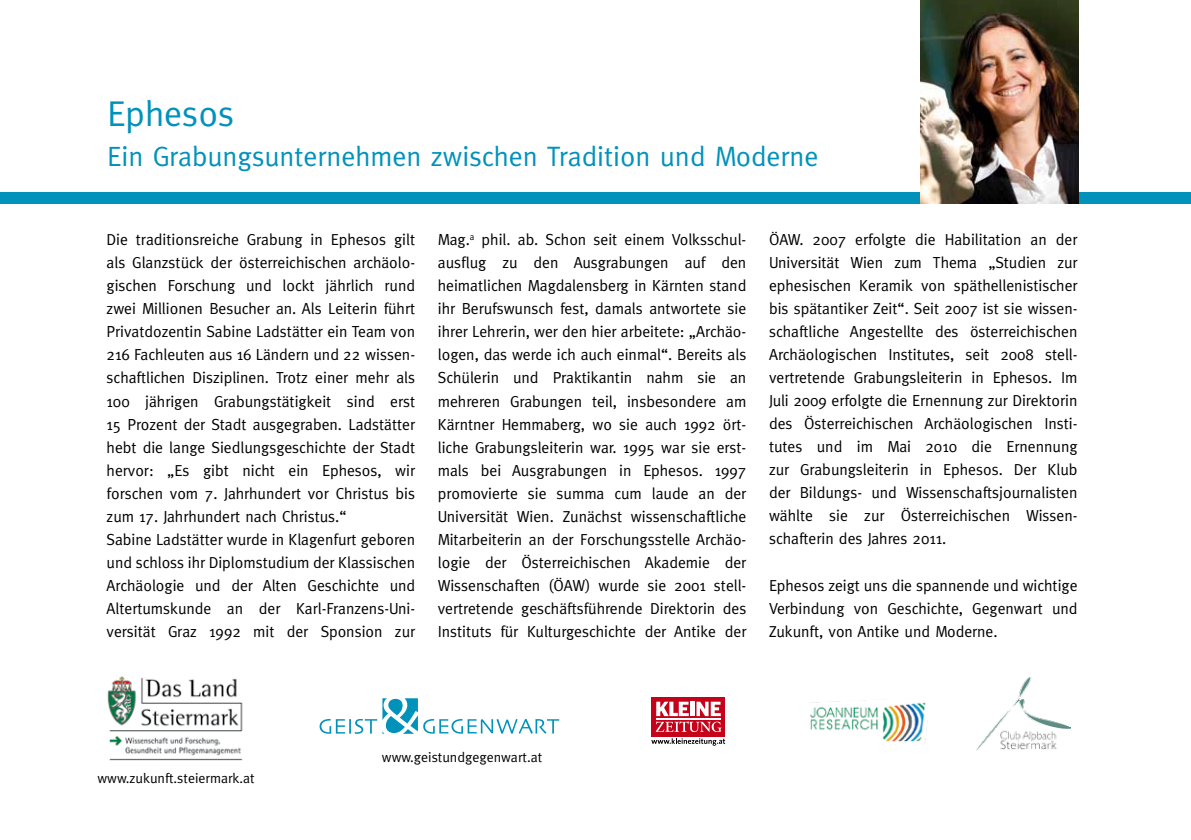
<style>
.page{position:relative;width:1191px;height:840px;background:#fff}
.page>*{position:absolute;margin:0;border:0;box-sizing:border-box;transform-origin:0 0}
.t1{font:36px "Meta";color:#0092bb}
.t2{font:28px "Meta";color:#0092bb}
.t3{font:16px/23px "Meta";color:#000;text-align:justify}
.t4{font:14px "Meta";color:#000}
</style>
<div class="page">
<svg style="left:319px;top:698px;width:240px;height:35px"></svg>
<svg style="left:651px;top:697px;width:74px;height:39px"></svg>
<svg style="left:656px;top:701px;width:33px;height:14px"></svg>
<hr style="left:690px;top:701px;width:4px;height:14px;background:#fff">
<svg style="left:696px;top:701px;width:24px;height:14px"></svg>
<hr style="left:656px;top:717px;width:64px;height:2px;background:#fff">
<svg style="left:655px;top:721px;width:66px;height:10px"></svg>
<svg style="left:651px;top:738px;width:74px;height:7px"></svg>
<img style="left:977px;top:677px;width:93px;height:73px">
<img style="left:107px;top:676px;width:136px;height:84px">
<div style="left:0;top:192px;width:1191px;height:11px;background:#0092bb"></div>
<img style="left:920px;top:0;width:158px;height:203px">
<img style="left:809px;top:700px;width:119px;height:42px">
<h1 class="t1" style="left:107px;top:92px;width:129px">Ephesos</h1>
<h2 class="t2" style="left:107px;top:140px;width:713px">Ein Grabungsunternehmen zwischen Tradition und Moderne</h2>
<p class="t3" style="left:107px;top:228px;width:310px;text-align:left">Die traditionsreiche Grabung in Ephesos gilt als Glanzstück der österreichischen archäolo&shy;gischen Forschung und lockt jährlich rund zwei Millionen Besucher an. Als Leiterin führt Privatdozentin Sabine Ladstätter ein Team von 216 Fachleuten aus 16 Ländern und 22 wissen&shy;schaftlichen Disziplinen. Trotz einer mehr als 100 jährigen Grabungstätigkeit sind erst 15 Prozent der Stadt ausgegraben. Ladstätter hebt die lange Siedlungsgeschichte der Stadt hervor: „Es gibt nicht ein Ephesos, wir forschen vom 7. Jahrhundert vor Christus bis zum 17. Jahrhundert nach Christus.“<br>Sabine Ladstätter wurde in Klagenfurt geboren und schloss ihr Diplomstudium der Klassischen Archäologie und der Alten Geschichte und Altertumskunde an der Karl-Franzens-Uni&shy;versität Graz 1992 mit der Sponsion zur</p>
<p class="t3" style="left:438px;top:228px;width:310px">Mag.<sup>a</sup> phil. ab. Schon seit einem Volksschul&shy;ausflug zu den Ausgrabungen auf den heimatlichen Magdalensberg in Kärnten stand ihr Berufswunsch fest, damals antwortete sie ihrer Lehrerin, wer den hier arbeitete: „Archäo&shy;logen, das werde ich auch einmal“. Bereits als Schülerin und Praktikantin nahm sie an mehreren Grabungen teil, insbesondere am Kärntner Hemmaberg, wo sie auch 1992 ört&shy;liche Grabungsleiterin war. 1995 war sie erst&shy;mals bei Ausgrabungen in Ephesos. 1997 promovierte sie summa cum laude an der Universität Wien. Zunächst wissenschaftliche Mitarbeiterin an der Forschungsstelle Archäo&shy;logie der Österreichischen Akademie der Wissenschaften (ÖAW) wurde sie 2001 stell&shy;vertretende geschäftsführende Direktorin des Instituts für Kulturgeschichte der Antike der</p>
<p class="t3" style="left:769px;top:228px;width:310px">ÖAW. 2007 erfolgte die Habilitation an der Universität Wien zum Thema „Studien zur ephesischen Keramik von späthellenistischer bis spätantiker Zeit“. Seit 2007 ist sie wissen&shy;schaftliche Angestellte des österreichischen Archäologischen Institutes, seit 2008 stell&shy;vertretende Grabungsleiterin in Ephesos. Im Juli 2009 erfolgte die Ernennung zur Direktorin des Österreichischen Archäologischen Insti&shy;tutes und im Mai 2010 die Ernennung zur Grabungsleiterin in Ephesos. Der Klub der Bildungs- und Wissenschaftsjournalisten wählte sie zur Österreichischen Wissen&shy;schafterin des Jahres 2011.</p>
<p class="t3" style="left:769px;top:573px;width:310px">Ephesos zeigt uns die spannende und wichtige Verbindung von Geschichte, Gegenwart und Zukunft, von Antike und Moderne.</p>
<p class="t4" style="left:98px;top:769px;width:159px">www.zukunft.steiermark.at</p>
<p class="t4" style="left:382px;top:748px;width:162px">www.geistundgegenwart.at</p>
</div>
